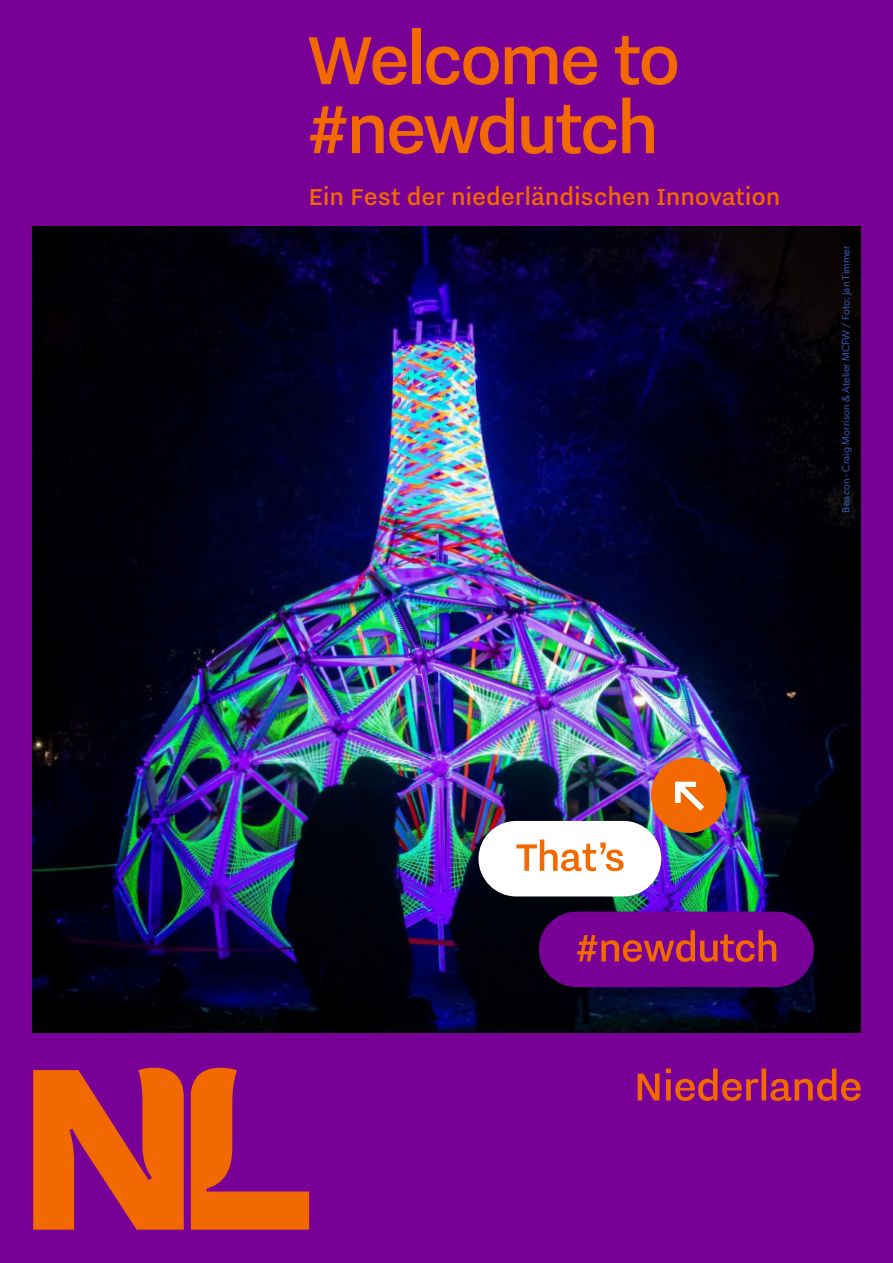
<style>
.page{position:relative;width:893px;height:1263px;background:#780096}
.page>*{position:absolute;margin:0;border:0;box-sizing:border-box;transform-origin:0 0}
.t1{font:500 84px/69px "Nitti Grotesk";letter-spacing:-.045em;color:#f16900}
.t2{font:500 28.5px "Nitti Grotesk";letter-spacing:-.005em;color:#f16900}
.t3{font:10.5px "Gibson";letter-spacing:.02em;color:#3e5fc9}
</style>
<div class="page">
<img style="left:32px;top:227px;width:829px;height:806px">
<div style="left:478px;top:821px;width:183px;height:75px;background:#fff;border-radius:38px"></div>
<svg style="left:516px;top:839px;width:108px;height:32px"></svg>
<div style="left:539px;top:911px;width:275px;height:76px;background:#780096;border-radius:38px"></div>
<svg style="left:577px;top:930px;width:199px;height:32px"></svg>
<img style="left:647px;top:754px;width:83px;height:83px">
<svg style="left:191px;top:1068px;width:118px;height:162px"></svg>
<svg style="left:33px;top:1068px;width:151px;height:162px"></svg>
<svg style="left:638px;top:1073px;width:21px;height:27px"></svg>
<svg style="left:666px;top:1068px;width:92px;height:33px"></svg>
<div style="left:761px;top:1068px;width:5px;height:32px;background:#f16900"></div>
<svg style="left:770px;top:1068px;width:91px;height:33px"></svg>
<h1 class="t1" style="left:306px;top:23px;width:376px">Welcome to #newdutch</h1>
<h2 class="t2" style="left:308px;top:180px;width:474px">Ein Fest der niederländischen Innovation</h2>
<p class="t3" style="left:839px;top:513px;width:268px;rotate:-90deg">Beacon - Craig Morrison &amp; Atelier MCFW / Foto: Jan Timmer</p>
</div>
